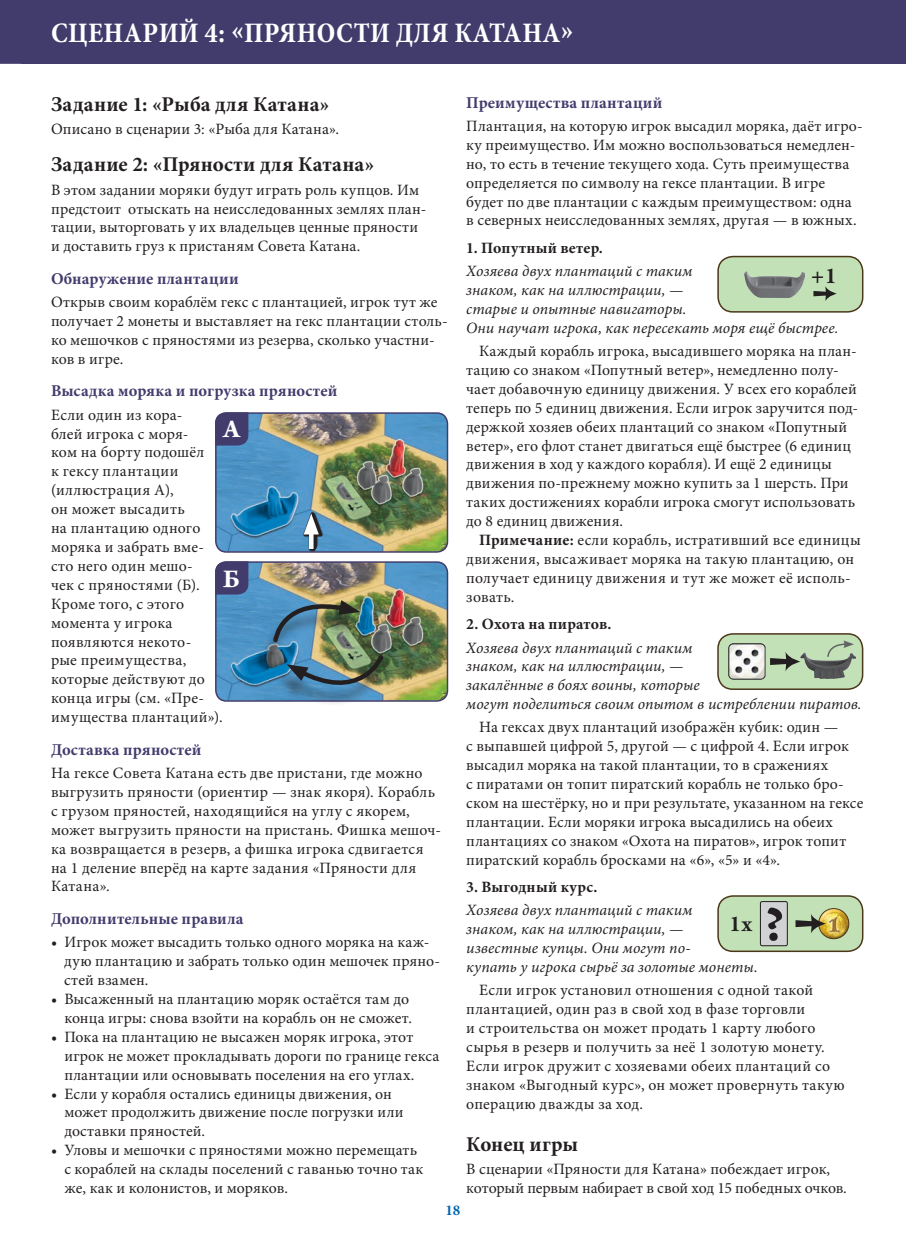
<style>
.page{position:relative;width:906px;height:1234px;background:#fff}
.page>*{position:absolute;margin:0;border:0;box-sizing:border-box;transform-origin:0 0}
.t1{font:700 54px "Arno Pro";color:#231f20}
.t2{font:700 condensed 28.5px "Minion Pro";letter-spacing:.01em;color:#fff}
.t3{font:700 27px "Arno Pro";color:#fff}
.t4{font:600 24px "Arno Pro";color:#231f20}
.t5{font:700 21px "Minion Pro";letter-spacing:.01em;color:#231f20}
.t6{font:700 16.5px "Minion Pro";letter-spacing:.015em;color:#413c6c}
.t7{font:15.75px/18.9px "Minion Pro";letter-spacing:.015em;color:#231f20}
.t8{font:italic 15.75px/18.9px "Minion Pro";color:#231f20}
.t9{font:700 15.75px "Minion Pro";letter-spacing:.015em;color:#231f20}
.t10{font:700 15px "Minion Pro";color:#0166b3}
.s1{font-weight:700}
</style>
<div class="page">
<svg style="left:0;top:0;width:21px;height:64px"></svg>
<div style="left:21px;top:0;width:885px;height:64px;background:#413c6c"></div>
<img style="left:216px;top:414px;width:231px;height:137px">
<div style="left:215px;top:412px;width:233px;height:140px;border:2px solid #413c6c;border-radius:11px"></div>
<img style="left:216px;top:563px;width:231px;height:137px">
<div style="left:215px;top:561px;width:233px;height:140px;border:2px solid #413c6c;border-radius:11px"></div>
<svg style="left:215px;top:412px;width:33px;height:33px"></svg>
<svg style="left:215px;top:561px;width:33px;height:33px"></svg>
<svg style="left:293px;top:510px;width:38px;height:43px;background:#6c97b6"></svg>
<div style="left:274px;top:661px;width:111px;height:45px;background:#231f20;opacity:.5"></div>
<img style="left:287px;top:653px;width:98px;height:51px">
<div style="left:260px;top:606px;width:102px;height:57px;background:#231f20;opacity:.5"></div>
<img style="left:271px;top:594px;width:89px;height:50px">
<div style="left:718px;top:256px;width:144px;height:56px;background:#c2e1b7;border-radius:15px"></div>
<div style="left:717px;top:256px;width:146px;height:56px;border:2px solid #4c371a;border-radius:15px"></div>
<svg style="left:813px;top:286px;width:24px;height:15px"></svg>
<img style="left:744px;top:271px;width:61px;height:26px">
<div style="left:718px;top:633px;width:144px;height:56px;background:#c2e1b7;border-radius:15px"></div>
<div style="left:717px;top:633px;width:146px;height:56px;border:2px solid #4c371a;border-radius:15px"></div>
<img style="left:728px;top:643px;width:37px;height:36px">
<svg style="left:770px;top:652px;width:30px;height:19px"></svg>
<img style="left:800px;top:652px;width:55px;height:26px">
<svg style="left:826px;top:640px;width:28px;height:18px"></svg>
<div style="left:718px;top:895px;width:144px;height:56px;background:#c2e1b7;border-radius:15px"></div>
<div style="left:717px;top:895px;width:146px;height:56px;border:2px solid #4c371a;border-radius:15px"></div>
<div style="left:760px;top:901px;width:27px;height:44px;background:#d1d2d4;border-radius:2px"></div>
<div style="left:760px;top:900px;width:28px;height:46px;border:1px solid #231f20;border-radius:2px"></div>
<img style="left:818px;top:908px;width:31px;height:30px;border-radius:15px">
<div style="left:818px;top:908px;width:31px;height:30px;border:1px solid #4c371a;border-radius:50%"></div>
<svg style="left:795px;top:913px;width:31px;height:20px"></svg>
<p class="t2" style="left:51px;top:13px;width:524px">СЦЕНАРИЙ 4: «ПРЯНОСТИ ДЛЯ КАТАНА»</p>
<p class="t5" style="left:51px;top:89px;width:280px">Задание 1: «Рыба для Катана»</p>
<p class="t7" style="left:51px;top:120px;width:290px">Описано в сценарии 3: «Рыба для Катана».</p>
<p class="t5" style="left:51px;top:150px;width:325px">Задание 2: «Пряности для Катана»</p>
<p class="t7" style="left:51px;top:180px;width:377px">В этом задании моряки будут играть роль купцов. Им предстоит отыскать на неисследованных землях план&shy;тации, выторговать у их владельцев ценные пряности и доставить груз к пристаням Совета Катана.</p>
<p class="t6" style="left:51px;top:267px;width:189px">Обнаружение плантации</p>
<p class="t7" style="left:51px;top:292px;width:398px">Открыв своим кораблём гекс с плантацией, игрок тут же получает 2 монеты и выставляет на гекс плантации столь&shy;ко мешочков с пряностями из резерва, сколько участни&shy;ков в игре.</p>
<p class="t6" style="left:51px;top:379px;width:288px">Высадка моряка и погрузка пряностей</p>
<p class="t7" style="left:51px;top:405px;width:173px">Если один из кора-<br>блей игрока с моря-<br>ком на борту подошёл<br>к гексу плантации (иллюстрация А),<br>он может высадить<br>на плантацию одного моряка и забрать вме&shy;сто него один мешо-<br>чек с пряностями (Б).<br>Кроме того, с этого момента у игрока появляются некото-<br>рые преимущества, которые действуют до конца игры (см. «Пре&shy;имущества плантаций»).</p>
<p class="t6" style="left:51px;top:737px;width:152px">Доставка пряностей</p>
<p class="t7" style="left:51px;top:763px;width:391px">На гексе Совета Катана есть две пристани, где можно выгрузить пряности (ориентир — знак якоря). Корабль с грузом пряностей, находящийся на углу с якорем, может выгрузить пряности на пристань. Фишка мешоч&shy;ка возвращается в резерв, а фишка игрока сдвигается на 1 деление вперёд на карте задания «Пряности для Катана».</p>
<p class="t6" style="left:51px;top:906px;width:194px">Дополнительные правила</p>
<p class="t7" style="left:64px;top:932px;width:377px;text-indent:-13px">• Игрок может высадить только одного моряка на каж&shy;дую плантацию и забрать только один мешочек пряно&shy;стей взамен.</p>
<p class="t7" style="left:51px;top:989px;width:362px;text-align:right">• Высаженный на плантацию моряк остаётся там до конца игры: снова взойти на корабль он не сможет.</p>
<p class="t7" style="left:64px;top:1027px;width:376px;text-indent:-13px">• Пока на плантацию не высажен моряк игрока, этот игрок не может прокладывать дороги по границе гекса плантации или основывать поселения на его углах.</p>
<p class="t7" style="left:64px;top:1083px;width:341px;text-indent:-13px">• Если у корабля остались единицы движения, он может продолжить движение после погрузки или доставки пряностей.</p>
<p class="t7" style="left:64px;top:1140px;width:360px;text-indent:-13px">• Уловы и мешочки с пряностями можно перемещать с кораблей на склады поселений с гаванью точно так же, как и колонистов, и моряков.</p>
<p class="t3" style="left:223px;top:413px;width:18px">A</p>
<p class="t3" style="left:223px;top:562px;width:18px">Б</p>
<p class="t6" style="left:466px;top:91px;width:198px">Преимущества плантаций</p>
<p class="t7" style="left:466px;top:116px;width:398px">Плантация, на которую игрок высадил моряка, даёт игро&shy;ку преимущество. Им можно воспользоваться немедлен&shy;но, то есть в течение текущего хода. Суть преимущества определяется по символу на гексе плантации. В игре будет по две плантации с каждым преимуществом: одна в северных неисследованных землях, другая — в южных.</p>
<p class="t9" style="left:466px;top:237px;width:138px">1. Попутный ветер.</p>
<p class="t8" style="left:466px;top:261px;width:374px">Хозяева двух плантаций с таким<br>знаком, как на иллюстрации, —<br>старые и опытные навигаторы.<br>Они научат игрока, как пересекать моря ещё быстрее.</p>
<p class="t7" style="left:466px;top:341px;width:393px;text-indent:13px">Каждый корабль игрока, высадившего моряка на план&shy;тацию со знаком «Попутный ветер», немедленно полу&shy;чает добавочную единицу движения. У всех его кораблей теперь по 5 единиц движения. Если игрок заручится под&shy;держкой хозяев обеих плантаций со знаком «Попутный ветер», его флот станет двигаться ещё быстрее (6 единиц движения в ход у каждого корабля). И ещё 2 единицы движения по-прежнему можно купить за 1 шерсть. При таких достижениях корабли игрока смогут использовать до 8 единиц движения.</p>
<p class="t7" style="left:466px;top:530px;width:396px;text-indent:13px"><span class="s1">Примечание:</span> если корабль, истративший все единицы движения, высаживает моряка на такую плантацию, он получает единицу движения и тут же может её исполь&shy;зовать.</p>
<p class="t9" style="left:466px;top:613px;width:147px">2. Охота на пиратов.</p>
<p class="t8" style="left:466px;top:638px;width:397px">Хозяева двух плантаций с таким<br>знаком, как на иллюстрации, —<br>закалённые в боях воины, которые<br>могут поделиться своим опытом в истреблении пиратов.</p>
<p class="t7" style="left:466px;top:717px;width:398px;text-indent:13px">На гексах двух плантаций изображён кубик: один —<br>с выпавшей цифрой 5, другой — с цифрой 4. Если игрок высадил моряка на такой плантации, то в сражениях<br>с пиратами он топит пиратский корабль не только бро&shy;ском на шестёрку, но и при результате, указанном на гексе плантации. Если моряки игрока высадились на обеих плантациях со знаком «Охота на пиратов», игрок топит пиратский корабль бросками на «6», «5» и «4».</p>
<p class="t9" style="left:466px;top:875px;width:133px">3. Выгодный курс.</p>
<p class="t8" style="left:466px;top:900px;width:293px">Хозяева двух плантаций с таким<br>знаком, как на иллюстрации, — известные купцы. Они могут по-<br>купать у игрока сырьё за золотые монеты.</p>
<p class="t7" style="left:466px;top:980px;width:380px;text-indent:13px">Если игрок установил отношения с одной такой плантацией, один раз в свой ход в фазе торговли<br>и строительства он может продать 1 карту любого сырья в резерв и получить за неё 1 золотую монету.<br>Если игрок дружит с хозяевами обеих плантаций со знаком «Выгодный курс», он может провернуть такую операцию дважды за ход.</p>
<p class="t5" style="left:466px;top:1128px;width:113px">Конец игры</p>
<p class="t7" style="left:466px;top:1158px;width:382px">В сценарии «Пряности для Катана» побеждает игрок, который первым набирает в свой ход 15 победных очков.</p>
<p class="t4" style="left:811px;top:262px;width:27px">+1</p>
<p class="t4" style="left:729px;top:909px;width:24px">1x</p>
<p class="t1" style="left:763px;top:892px;width:22px">?</p>
<p class="t10" style="left:445px;top:1199px;width:16px">18</p>
</div>
